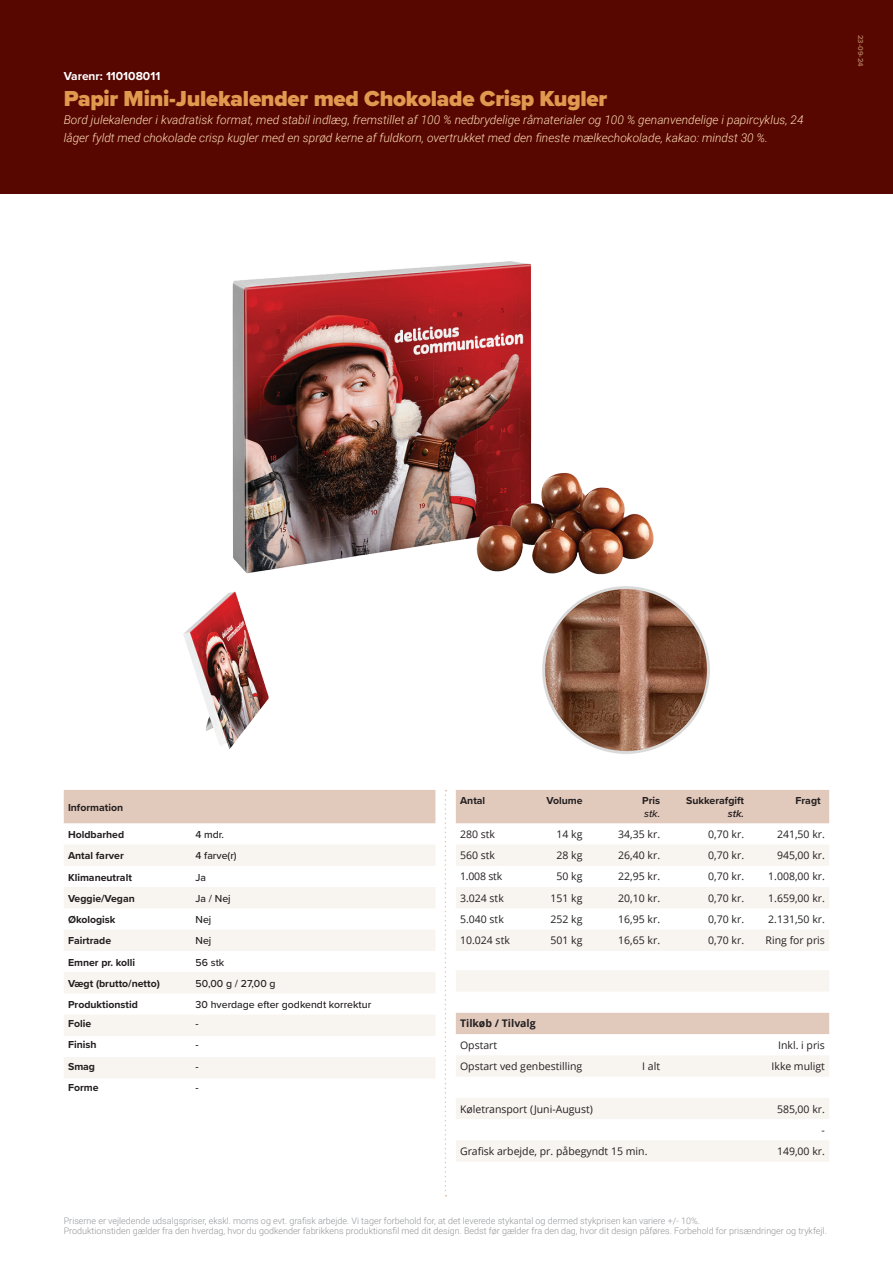
<style>
.page{position:relative;width:893px;height:1263px;background:#fff}
.page>*{position:absolute;margin:0;border:0;box-sizing:border-box;transform-origin:0 0}
.t1{font:900 22.5px "Proxima Nova";letter-spacing:-.01em;color:#e1984f}
.t2{font:italic 300 12px/18px "Roboto";color:#fddbb7}
.t3{font:700 12px "Proxima Nova";color:#fff}
.t4{font:10.5px/21.3px "Open Sans";color:#231f20;text-align:right}
.t5{font:700 10.5px "Proxima Nova";color:#231f20}
.t6{font:500 10.5px "Proxima Nova";color:#231f20}
.t7{font:700 10.5px "Open Sans";color:#231f20}
.t8{font:italic 500 10.5px "Proxima Nova";color:#231f20}
.t9{font:italic 600 10.5px "Proxima Nova";color:#231f20}
.t10{font:300 9px/10.8px "Roboto";color:#939598}
.t11{font:700 7.5px "Proxima Nova";color:#a66d53}
</style>
<div class="page">
<div style="left:0;top:0;width:893px;height:193px;background:#570700"></div>
<div style="left:64px;top:790px;width:371px;height:33px;background:#e1c9bc"></div>
<svg style="left:64px;top:845px;width:371px;height:233px;fill:#f8f4f0"></svg>
<div style="left:456px;top:790px;width:373px;height:34px;background:#e1c9bc"></div>
<svg style="left:456px;top:845px;width:373px;height:316px;fill:#f8f4f0"></svg>
<img style="left:183px;top:261px;width:527px;height:493px">
<svg style="left:445px;top:790px;width:1px;height:406px"></svg>
<p class="t3" style="left:64px;top:67px;width:98px">Varenr: 110108011</p>
<h1 class="t1" style="left:64px;top:81px;width:545px">Papir Mini-Julekalender med Chokolade Crisp Kugler</h1>
<p class="t2" style="left:64px;top:110px;width:741px">Bord julekalender i kvadratisk format, med stabil indlæg, fremstillet af 100 % nedbrydelige råmaterialer og 100 % genanvendelige i papircyklus, 24 låger fyldt med chokolade crisp kugler med en sprød kerne af fuldkorn, overtrukket med den fineste mælkechokolade, kakao: mindst 30 %.</p>
<p class="t11" style="left:866px;top:35px;width:33px;rotate:90deg">23-09-24</p>
<p class="t5" style="left:68px;top:799px;width:57px">Information</p>
<p class="t5" style="left:68px;top:827px;width:58px">Holdbarhed</p>
<p class="t6" style="left:196px;top:827px;width:30px">4 mdr.</p>
<p class="t5" style="left:68px;top:848px;width:57px">Antal farver</p>
<p class="t6" style="left:196px;top:848px;width:43px">4 farve(r)</p>
<p class="t5" style="left:68px;top:869px;width:65px">Klimaneutralt</p>
<p class="t6" style="left:196px;top:869px;width:12px">Ja</p>
<p class="t5" style="left:68px;top:890px;width:68px">Veggie/Vegan</p>
<p class="t6" style="left:196px;top:890px;width:37px">Ja / Nej</p>
<p class="t5" style="left:68px;top:912px;width:49px">Økologisk</p>
<p class="t6" style="left:196px;top:912px;width:17px">Nej</p>
<p class="t5" style="left:68px;top:933px;width:45px">Fairtrade</p>
<p class="t6" style="left:196px;top:933px;width:17px">Nej</p>
<p class="t5" style="left:68px;top:954px;width:69px">Emner pr. kolli</p>
<p class="t6" style="left:196px;top:954px;width:30px">56 stk</p>
<p class="t5" style="left:68px;top:975px;width:93px">Vægt (brutto/netto)</p>
<p class="t6" style="left:196px;top:975px;width:82px">50,00 g / 27,00 g</p>
<p class="t5" style="left:68px;top:997px;width:71px">Produktionstid</p>
<p class="t6" style="left:196px;top:997px;width:177px">30 hverdage efter godkendt korrektur</p>
<p class="t5" style="left:68px;top:1016px;width:25px">Folie</p>
<p class="t6" style="left:196px;top:1016px;width:5px">-</p>
<p class="t5" style="left:68px;top:1037px;width:30px">Finish</p>
<p class="t6" style="left:196px;top:1037px;width:5px">-</p>
<p class="t5" style="left:68px;top:1058px;width:29px">Smag</p>
<p class="t6" style="left:196px;top:1058px;width:5px">-</p>
<p class="t5" style="left:68px;top:1080px;width:32px">Forme</p>
<p class="t6" style="left:196px;top:1080px;width:5px">-</p>
<p class="t5" style="left:460px;top:793px;width:27px">Antal</p>
<p class="t5" style="left:546px;top:793px;width:38px">Volume</p>
<p class="t5" style="left:642px;top:793px;width:19px">Pris</p>
<p class="t8" style="left:644px;top:806px;width:18px">stk.</p>
<p class="t5" style="left:686px;top:793px;width:59px">Sukkerafgift</p>
<p class="t9" style="left:728px;top:806px;width:18px">stk.</p>
<p class="t5" style="left:795px;top:793px;width:27px">Fragt</p>
<p class="t4" style="left:460px;top:823px;width:36px">280 stk</p>
<p class="t4" style="left:557px;top:823px;width:28px">14 kg</p>
<p class="t4" style="left:618px;top:823px;width:43px">34,35 kr.</p>
<p class="t4" style="left:708px;top:823px;width:37px">0,70 kr.</p>
<p class="t4" style="left:777px;top:823px;width:49px">241,50 kr.</p>
<p class="t4" style="left:460px;top:844px;width:36px">560 stk</p>
<p class="t4" style="left:557px;top:844px;width:28px">28 kg</p>
<p class="t4" style="left:618px;top:844px;width:43px">26,40 kr.</p>
<p class="t4" style="left:708px;top:844px;width:37px">0,70 kr.</p>
<p class="t4" style="left:777px;top:844px;width:49px">945,00 kr.</p>
<p class="t4" style="left:460px;top:866px;width:44px">1.008 stk</p>
<p class="t4" style="left:556px;top:866px;width:28px">50 kg</p>
<p class="t4" style="left:618px;top:866px;width:43px">22,95 kr.</p>
<p class="t4" style="left:708px;top:866px;width:37px">0,70 kr.</p>
<p class="t4" style="left:768px;top:866px;width:58px">1.008,00 kr.</p>
<p class="t4" style="left:460px;top:887px;width:45px">3.024 stk</p>
<p class="t4" style="left:550px;top:887px;width:34px">151 kg</p>
<p class="t4" style="left:618px;top:887px;width:43px">20,10 kr.</p>
<p class="t4" style="left:708px;top:887px;width:37px">0,70 kr.</p>
<p class="t4" style="left:768px;top:887px;width:58px">1.659,00 kr.</p>
<p class="t4" style="left:460px;top:908px;width:45px">5.040 stk</p>
<p class="t4" style="left:551px;top:908px;width:34px">252 kg</p>
<p class="t4" style="left:618px;top:908px;width:43px">16,95 kr.</p>
<p class="t4" style="left:708px;top:908px;width:37px">0,70 kr.</p>
<p class="t4" style="left:768px;top:908px;width:58px">2.131,50 kr.</p>
<p class="t4" style="left:460px;top:929px;width:51px">10.024 stk</p>
<p class="t4" style="left:551px;top:929px;width:34px">501 kg</p>
<p class="t4" style="left:618px;top:929px;width:43px">16,65 kr.</p>
<p class="t4" style="left:708px;top:929px;width:37px">0,70 kr.</p>
<p class="t4" style="left:766px;top:929px;width:61px">Ring for pris</p>
<p class="t7" style="left:460px;top:1016px;width:77px">Tilkøb / Tilvalg</p>
<p class="t4" style="left:460px;top:1034px;width:39px">Opstart</p>
<p class="t4" style="left:778px;top:1034px;width:48px">Inkl. i pris</p>
<p class="t4" style="left:460px;top:1055px;width:124px">Opstart ved genbestilling</p>
<p class="t4" style="left:642px;top:1055px;width:19px">I alt</p>
<p class="t4" style="left:772px;top:1055px;width:55px">Ikke muligt</p>
<p class="t4" style="left:460px;top:1098px;width:134px">Køletransport (Juni-August)</p>
<p class="t4" style="left:777px;top:1098px;width:49px">585,00 kr. -</p>
<p class="t4" style="left:460px;top:1140px;width:189px">Grafisk arbejde, pr. påbegyndt 15 min.</p>
<p class="t4" style="left:777px;top:1140px;width:49px">149,00 kr.</p>
<p class="t10" style="left:64px;top:1214px;width:764px">Priserne er vejledende udsalgspriser, ekskl. moms og evt. grafisk arbejde. Vi tager forbehold for, at det leverede stykantal og dermed stykprisen kan variere +/- 10%.<br>Produktionstiden gælder fra den hverdag, hvor du godkender fabrikkens produktionsfil med dit design. Bedst før gælder fra den dag, hvor dit design påføres. Forbehold for prisændringer og trykfejl.</p>
</div>
